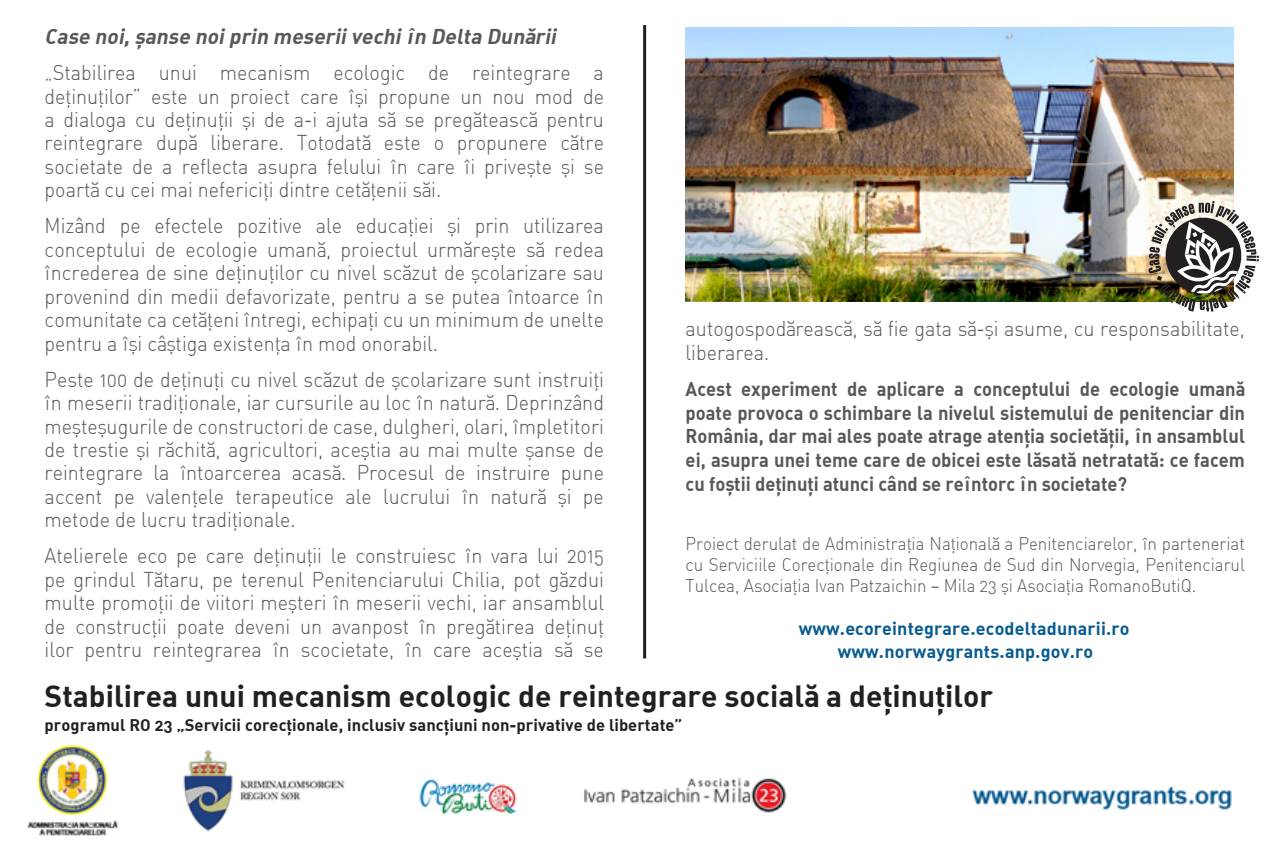
<style>
.page{position:relative;width:1276px;height:851px;background:#fff}
.page>*{position:absolute;margin:0;border:0;box-sizing:border-box;transform-origin:0 0}
.t1{font:30px "DIN Bold Alternate ROM";color:#231f20}
.t2{font:21px/23.4px "DIN Light Alternate ROM";color:#57585a;text-align:justify;scale:.94 1}
.t3{font:italic 21px "DIN Bold Alternate ROM";color:#57585a}
.t4{font:19.5px/23.7px "DIN Bold Alternate ROM";color:#57585a;text-align:justify;scale:.94 1}
.t5{font:18px/21px "DIN Light Alternate ROM";color:#57585a;text-align:justify;scale:.94 1}
.t6{font:18px "DIN Bold Alternate ROM";letter-spacing:.01em;color:#075b8f}
.t7{font:16.5px "DIN Bold Alternate ROM";letter-spacing:.005em;color:#231f20}
</style>
<div class="page">
<img style="left:27px;top:255px;width:1232px;height:581px">
<div style="left:625px;top:8px;width:40px;height:676px;background:#fff"></div>
<hr style="left:643px;top:25px;width:3px;height:633px;background:#231f20">
<div style="left:676px;top:23px;width:571px;height:296px;background:#fff"></div>
<img style="left:685px;top:27px;width:548px;height:274px">
<svg style="left:1148px;top:201px;width:110px;height:111px"></svg>
<div style="left:812px;top:639px;width:306px;height:27px;background:#fff"></div>
<p class="t3" style="left:45px;top:24px;width:517px">Case noi,[anse noiprin meseriivechi\n Delta Dun`rii</p>
<p class="t2" style="left:45px;top:61px;width:596px">„Stabilirea unui mecanism ecologic de reintegrare a</p>
<p class="t2" style="left:45px;top:84px;width:596px">de]inu]ilor” este un proiect care \[i propune un nou mod de a dialoga cu de]inu]ii [i de a-i ajuta s` se preg`teasc` pentru reintegrare dup` liberare. Totodat` este o propunere c`tre societate de a reflecta asupra felului \n care \i prive[te [i se poart` cu cei mai neferici]i dintre cet`]enii s`i.</p>
<p class="t2" style="left:45px;top:214px;width:596px">Mizånd pe efectele pozitive ale educa]iei [i prin utilizarea conceptului de ecologie uman`, proiectul urm`re[te s` redea</p>
<p class="t2" style="left:45px;top:261px;width:596px">\ncrederea de sine de]inu]ilor cu nivel sc`zut de [colarizare sau provenind din medii defavorizate, pentru a se putea \ntoarce \n comunitate ca cet`]eni \ntregi, echipa]i cu un minimum de unelte pentru a \[i cå[tiga existen]a \n mod onorabil.</p>
<p class="t2" style="left:45px;top:367px;width:596px">Peste 100 de de]inu]i cu nivel sc`zut de [colarizare sunt instrui]i \n meserii tradi]ionale, iar cursurile au loc \n natur`. Deprinzånd me[te[ugurile de constructori de case, dulgheri, olari, \mpletitori de trestie [i r`chit`, agricultori, ace[tia au mai multe [anse de reintegrare la \ntoarcerea acas`. Procesul de instruire pune accent pe valen]ele terapeutice ale lucrului \n natur` [i pe metode de lucru tradi]ionale.</p>
<p class="t2" style="left:45px;top:544px;width:596px">Atelierele eco pe care de]inu]ii le construiesc \n vara lui 2015 pe grindul T`taru, pe terenul Penitenciarului Chilia, pot g`zdui multe promo]ii de viitori me[teri \n meserii vechi, iar ansamblul de construc]ii poate deveni un avanpost \n preg`tirea de]inu] ilor pentru reintegrarea \n scocietate, \n care ace[tia s` se</p>
<p class="t2" style="left:685px;top:316px;width:596px">autogospod`reasc`, s` fie gata s`-[i asume, cu responsabilitate, liberarea.</p>
<p class="t4" style="left:685px;top:378px;width:596px">Acest experiment de aplicare a conceptului de ecologie uman` poate provoca o schimbare la nivelul sistemului de penitenciar din Romånia, dar mai ales poate atrage aten]ia societ`]ii, \n ansamblul ei, asupra unei teme care de obicei este l`sat` netratat`: ce facem cu fo[tii de]inu]i atunci cånd se re\ntorc \n societate?</p>
<p class="t5" style="left:685px;top:532px;width:596px">Proiect derulat de Administra]ia Na]ional` a Penitenciarelor, \n parteneriat cu Serviciile Corec]ionale din Regiunea de Sud din Norvegia, Penitenciarul Tulcea, Asocia]ia Ivan Patzaichin – Mila 23 [i Asocia]ia RomanoButiQ.</p>
<p class="t6" style="left:798px;top:617px;width:332px">www.ecoreintegrare.ecodeltadunarii.ro</p>
<p class="t6" style="left:837px;top:640px;width:257px">www.norwaygrants.anp.gov.ro</p>
<p class="t1" style="left:45px;top:678px;width:950px">Stabilirea unui mecanism ecologic de reintegrare social` a de]inu]ilor</p>
<p class="t7" style="left:45px;top:715px;width:639px">programul RO 23 „Servicii corec]ionale, inclusiv sanc]iuni non-privative de libertate”</p>
</div>
